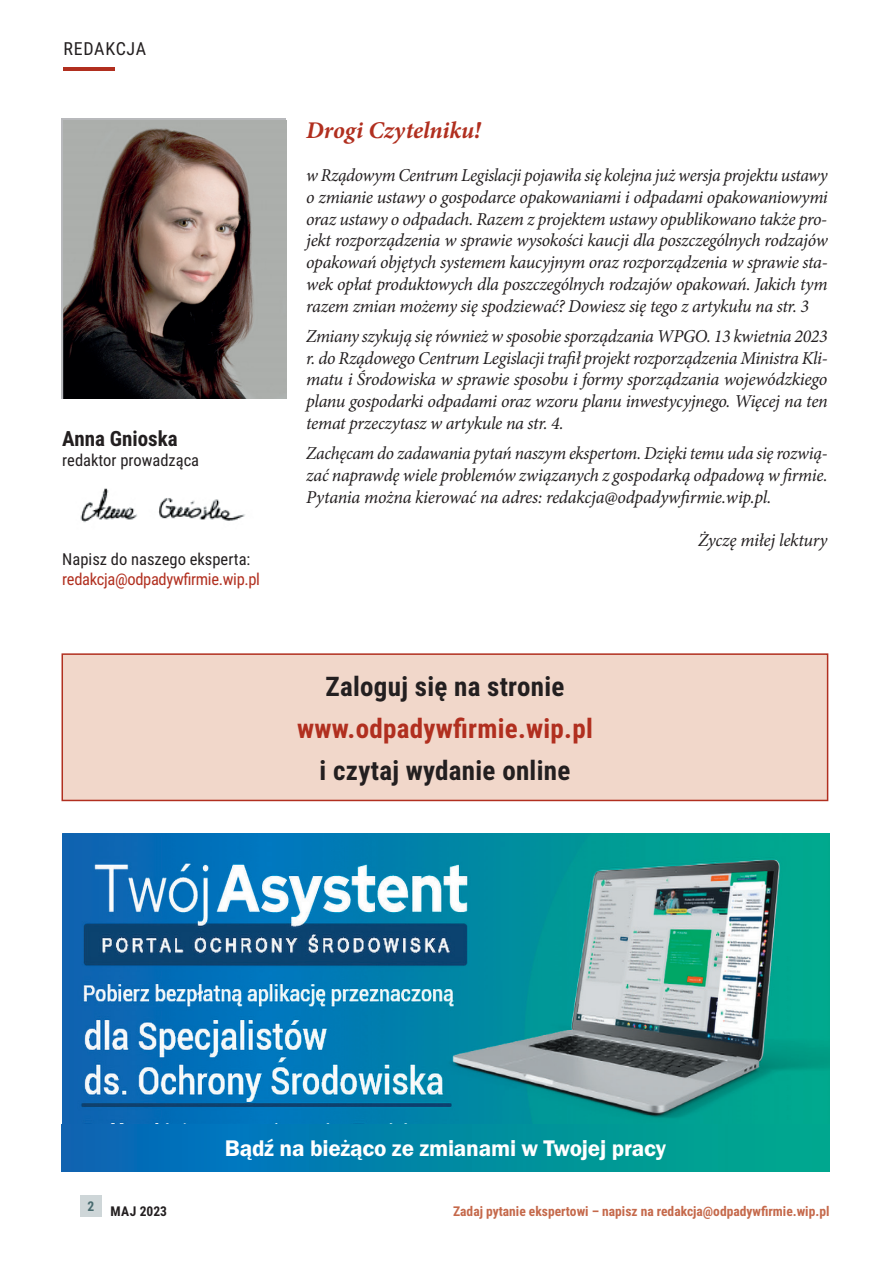
<style>
.page{position:relative;width:889px;height:1262px;background:#fff}
.page>*{position:absolute;margin:0;border:0;box-sizing:border-box;transform-origin:0 0}
.t1{font:700 27px "Roboto Condensed";letter-spacing:.01em;color:#231f20}
.t2{font:700 27px "Roboto Condensed";letter-spacing:.01em;color:#b12f1f}
.t3{font:italic 700 24px "Minion Pro";letter-spacing:-.005em;color:#b12f1f}
.t4{font:600 23.4px "Franklin Gothic";letter-spacing:-.01em;color:#fff}
.t5{font:700 21px "Roboto Condensed";color:#231f20}
.t6{font:italic 18.15px/21.8px "Minion Pro";letter-spacing:-.02em;color:#231f20;text-align:justify}
.t7{font:18px "Roboto Condensed";letter-spacing:.035em;color:#231f20}
.t8{font:16.5px "Roboto Condensed";color:#231f20}
.t9{font:16.5px "Roboto Condensed";letter-spacing:-.02em;color:#b12f1f}
.t10{font:700 13.5px "Roboto Condensed";color:#c5694b}
.t11{font:700 13.5px "Roboto Condensed";color:#231f20}
.t12{font:700 13.5px "Roboto Condensed";color:#486b6f}
</style>
<div class="page">
<hr style="left:63px;top:68px;width:51px;height:3px;background:#b12f1f">
<div style="left:80px;top:1195px;width:22px;height:21px;background:#ced6d8"></div>
<img style="left:63px;top:120px;width:223px;height:278px">
<img style="left:62px;top:833px;width:767px;height:291px">
<div style="left:61px;top:1124px;width:768px;height:47px;background:linear-gradient(to right,#0565bf,#00ac8a)"></div>
<img style="left:80px;top:488px;width:166px;height:35px">
<div style="left:61px;top:653px;width:767px;height:148px;background:#f1d7ca"></div>
<p class="t7" style="left:64px;top:42px;width:84px">REDAKCJA</p>
<p class="t5" style="left:62px;top:430px;width:117px">Anna Gnioska</p>
<p class="t8" style="left:62px;top:453px;width:138px">redaktor prowadząca</p>
<p class="t8" style="left:62px;top:552px;width:189px">Napisz do naszego eksperta:</p>
<p class="t9" style="left:62px;top:572px;width:199px">redakcja@odpadywfirmie.wip.pl</p>
<h2 class="t3" style="left:306px;top:121px;width:176px">Drogi Czytelniku!</h2>
<p class="t6" style="left:306px;top:166px;width:523px">w Rządowym Centrum Legislacji pojawiła się kolejna już wersja projektu ustawy o zmianie ustawy o gospodarce opakowaniami i odpadami opakowaniowymi oraz ustawy o odpadach. Razem z projektem ustawy opublikowano także pro&shy;jekt rozporządzenia w sprawie wysokości kaucji dla poszczególnych rodzajów opakowań objętych systemem kaucyjnym oraz rozporządzenia w sprawie sta&shy;wek opłat produktowych dla poszczególnych rodzajów opakowań. Jakich tym razem zmian możemy się spodziewać? Dowiesz się tego z artykułu na str. 3</p>
<p class="t6" style="left:306px;top:326px;width:523px">Zmiany szykują się również w sposobie sporządzania WPGO. 13 kwietnia 2023 r. do Rządowego Centrum Legislacji trafił projekt rozporządzenia Ministra Kli&shy;matu i Środowiska w sprawie sposobu i formy sporządzania wojewódzkiego planu gospodarki odpadami oraz wzoru planu inwestycyjnego. Więcej na ten temat przeczytasz w artykule na str. 4.</p>
<p class="t6" style="left:306px;top:444px;width:522px">Zachęcam do zadawania pytań naszym ekspertom. Dzięki temu uda się rozwią&shy;zać naprawdę wiele problemów związanych z gospodarką odpadową w firmie.<br>Pytania można kierować na adres: redakcja@odpadywfirmie.wip.pl.</p>
<p class="t6" style="left:698px;top:531px;width:131px">Życzę miłej lektury</p>
<h1 class="t1" style="left:325px;top:676px;width:240px">Zaloguj się na stronie</h1>
<h1 class="t2" style="left:297px;top:718px;width:297px">www.odpadywfirmie.wip.pl</h1>
<h1 class="t1" style="left:319px;top:760px;width:252px">i czytaj wydanie online</h1>
<p class="t12" style="left:87px;top:1201px;width:8px">2</p>
<p class="t4" style="left:225px;top:1139px;width:442px">Bądź na bieżąco ze zmianami w Twojej pracy</p>
<p class="t11" style="left:110px;top:1205px;width:58px">MAJ 2023</p>
<p class="t10" style="left:453px;top:1205px;width:377px">Zadaj pytanie ekspertowi – napisz na redakcja@odpadywfirmie.wip.pl</p>
</div>
